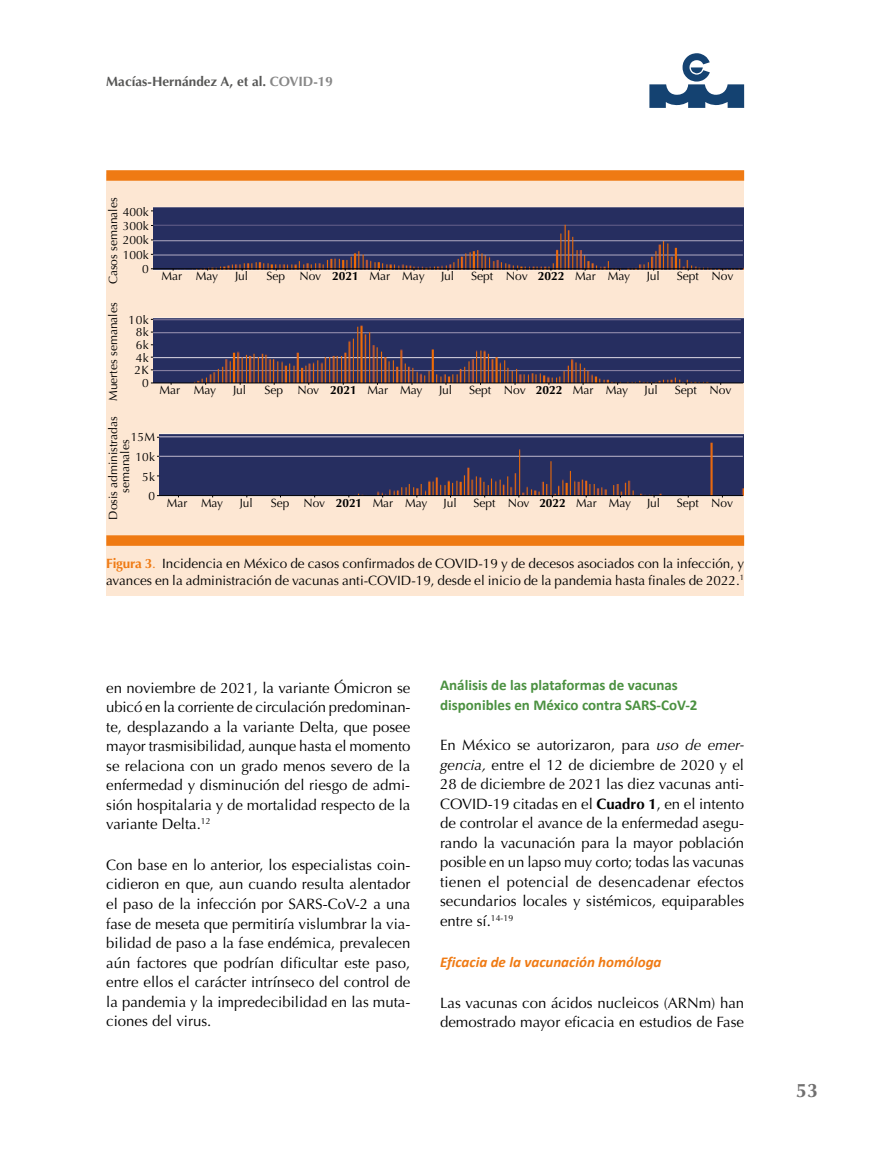
<style>
.page{position:relative;width:893px;height:1149px;background:#fff}
.page>*{position:absolute;margin:0;border:0;box-sizing:border-box;transform-origin:0 0}
.t1{font:700 19.5px "Optima";color:#706f6f}
.t2{font:15px/19.5px "Optima";color:#000;text-align:justify}
.t3{font:700 15px/19.5px "Calibri";color:#4b9141}
.t4{font:italic 700 15px "Calibri";color:#ef7a13}
.t5{font:13.5px/16.5px "Optima";color:#000}
.t6{font:700 13.5px "Optima";color:#575756}
.t7{font:12px/14.4px "Optima";color:#000;text-align:right}
.t8{font:12px/12.6px "Optima";letter-spacing:.035em;color:#000;text-align:right}
.s1{color:#878787}
.s2{font-weight:700}
.s3{font-weight:700;color:#ef7a13}
.s4{color:#ef7a13}
.s5{font-style:italic}
</style>
<div class="page">
<svg style="left:649px;top:53px;width:95px;height:55px"></svg>
<div style="left:106px;top:174px;width:638px;height:421px;background:#fde7d3"></div>
<div style="left:106px;top:535px;width:638px;height:10px;background:#ef7a13"></div>
<div style="left:106px;top:170px;width:638px;height:11px;background:#ef7a13"></div>
<img style="left:153px;top:207px;width:590px;height:63px">
<img style="left:159px;top:434px;width:584px;height:61px">
<img style="left:153px;top:317px;width:590px;height:65px">
<hr style="left:151px;top:268px;width:592px;height:1px;background:#000">
<hr style="left:151px;top:382px;width:592px;height:1px;background:#000">
<hr style="left:157px;top:495px;width:586px;height:1px;background:#000">
<p class="t6" style="left:106px;top:73px;width:228px">Macías-Hernández A, et al. <span class="s1">COVID-19</span></p>
<p class="t7" style="left:106px;top:284px;width:88px;rotate:-90deg">Casos semanales</p>
<p class="t7" style="left:123px;top:204px;width:28px">400k<br>300k<br>200k<br>100k<br>0</p>
<p class="t7" style="left:106px;top:401px;width:100px;rotate:-90deg">Muertes semanales</p>
<p class="t8" style="left:129px;top:313px;width:22px">10k<br>8k<br>6k<br>4k<br>2K<br>0</p>
<p class="t7" style="left:162px;top:269px;width:58px">Mar May</p>
<p class="t7" style="left:235px;top:269px;width:15px">Jul</p>
<p class="t7" style="left:267px;top:269px;width:160px">Sep Nov <span class="s2">2021</span> Mar May</p>
<p class="t7" style="left:441px;top:269px;width:15px">Jul</p>
<p class="t7" style="left:471px;top:269px;width:161px">Sept Nov <span class="s2">2022</span> Mar May</p>
<p class="t7" style="left:647px;top:269px;width:15px">Jul</p>
<p class="t7" style="left:677px;top:269px;width:58px">Sept Nov</p>
<p class="t7" style="left:160px;top:383px;width:58px">Mar May</p>
<p class="t7" style="left:233px;top:383px;width:15px">Jul</p>
<p class="t7" style="left:265px;top:383px;width:160px">Sep Nov <span class="s2">2021</span> Mar May</p>
<p class="t7" style="left:439px;top:383px;width:15px">Jul</p>
<p class="t7" style="left:469px;top:383px;width:161px">Sept Nov <span class="s2">2022</span> Mar May</p>
<p class="t7" style="left:645px;top:383px;width:15px">Jul</p>
<p class="t7" style="left:675px;top:383px;width:58px">Sept Nov</p>
<p class="t7" style="left:107px;top:519px;width:105px;line-height:12px;text-align:center;rotate:-90deg">Dosis administradas semanales</p>
<p class="t7" style="left:131px;top:427px;width:26px;line-height:19.8px">15M<br>10k<br>5k<br>0</p>
<p class="t7" style="left:167px;top:495px;width:58px">Mar May</p>
<p class="t7" style="left:240px;top:495px;width:14px">Jul</p>
<p class="t7" style="left:271px;top:495px;width:158px">Sep Nov <span class="s2">2021</span> Mar May</p>
<p class="t7" style="left:444px;top:495px;width:15px">Jul</p>
<p class="t7" style="left:473px;top:495px;width:159px">Sept Nov <span class="s2">2022</span> Mar May</p>
<p class="t7" style="left:647px;top:495px;width:15px">Jul</p>
<p class="t7" style="left:677px;top:495px;width:58px">Sept Nov</p>
<p class="t5" style="left:106px;top:555px;width:639px"><span class="s3">Figura 3</span><span class="s4">.</span> Incidencia en México de casos confirmados de COVID-19 y de decesos asociados con la infección, y avances en la administración de vacunas anti-COVID-19, desde el inicio de la pandemia hasta finales de 2022.<sup>1</sup></p>
<p class="t2" style="left:106px;top:677px;width:306px">en noviembre de 2021, la variante Ómicron se ubicó en la corriente de circulación predominan&shy;te, desplazando a la variante Delta, que posee mayor trasmisibilidad, aunque hasta el momento se relaciona con un grado menos severo de la enfermedad y disminución del riesgo de admi&shy;sión hospitalaria y de mortalidad respecto de la variante Delta.<sup>12</sup></p>
<p class="t2" style="left:106px;top:855px;width:306px">Con base en lo anterior, los especialistas coin&shy;cidieron en que, aun cuando resulta alentador el paso de la infección por SARS-CoV-2 a una fase de meseta que permitiría vislumbrar la via&shy;bilidad de paso a la fase endémica, prevalecen aún factores que podrían dificultar este paso, entre ellos el carácter intrínseco del control de la pandemia y la impredecibilidad en las muta&shy;ciones del virus.</p>
<p class="t3" style="left:440px;top:675px;width:259px">Análisis de las plataformas de vacunas disponibles en México contra SARS-CoV-2</p>
<p class="t2" style="left:440px;top:735px;width:306px">En México se autorizaron, para <span class="s5">uso de emer&shy;gencia,</span> entre el 12 de diciembre de 2020 y el 28 de diciembre de 2021 las diez vacunas anti-COVID-19 citadas en el <span class="s2">Cuadro 1</span>, en el intento de controlar el avance de la enfermedad asegu&shy;rando la vacunación para la mayor población posible en un lapso muy corto; todas las vacunas tienen el potencial de desencadenar efectos secundarios locales y sistémicos, equiparables entre sí.<sup>14-19</sup></p>
<p class="t4" style="left:440px;top:951px;width:223px">Eficacia de la vacunación homóloga</p>
<p class="t2" style="left:440px;top:992px;width:306px">Las vacunas con ácidos nucleicos (ARNm) han demostrado mayor eficacia en estudios de Fase</p>
<h1 class="t1" style="left:796px;top:1079px;width:23px">53</h1>
</div>
